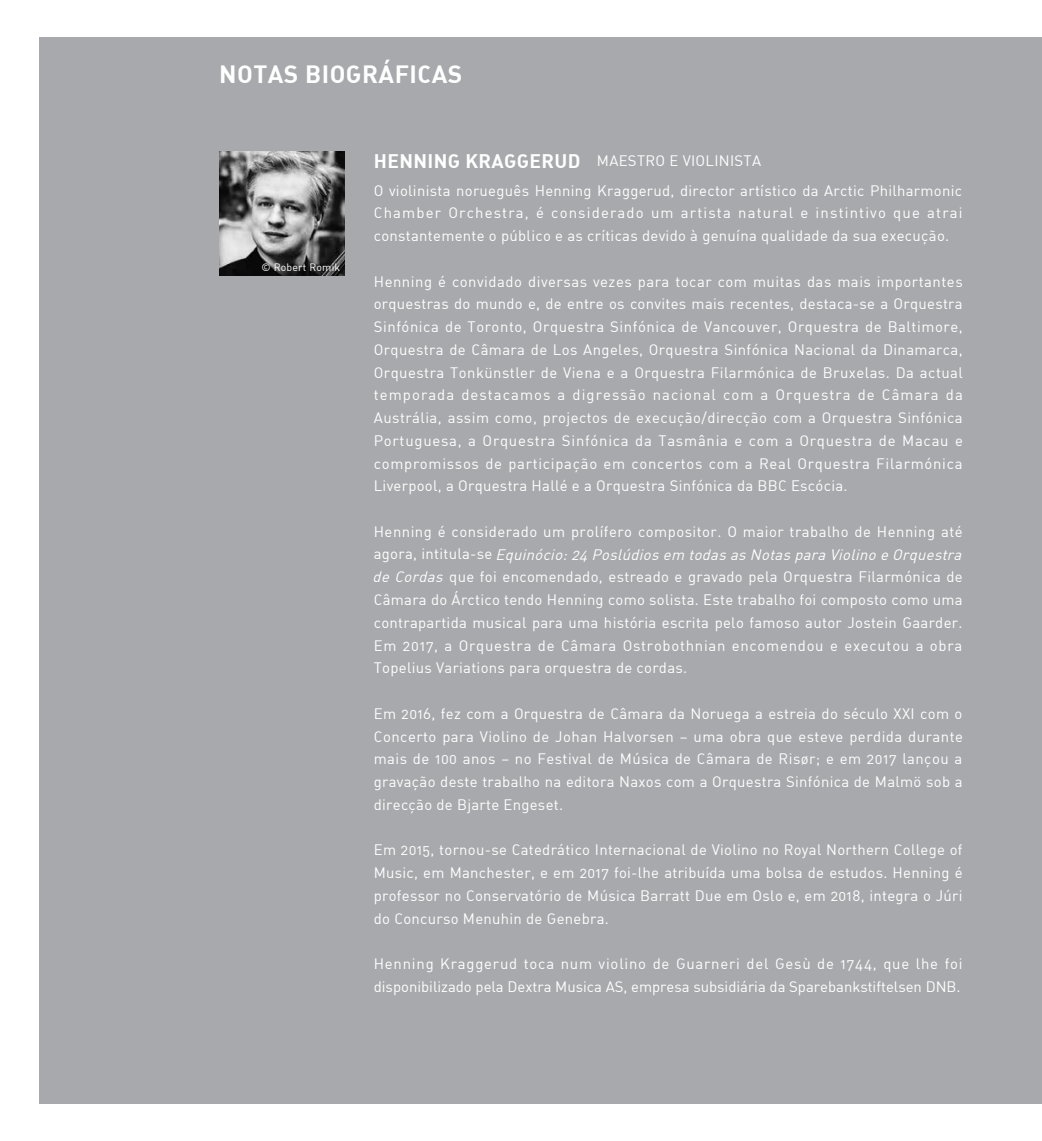
<style>
.page{position:relative;width:1042px;height:1141px;background:#fff}
.page>*{position:absolute;margin:0;border:0;box-sizing:border-box;transform-origin:0 0}
.t1{font:24.5px "DIN Bold Alternate";letter-spacing:.02em;color:#fff}
.t2{font:14.88px/22.8px "DIN Regular Alternate";letter-spacing:.02em;color:#fff}
.t3{font:14.88px/22.8px "DIN Regular Alternate";color:#fff}
.t4{font:10.5px "DIN Regular Alternate";letter-spacing:.02em;color:#fff}
.s1{font-family:"DIN Bold Alternate";font-size:19.25px}
.s2{font-style:italic}
</style>
<div class="page">
<div style="left:40px;top:37px;width:1002px;height:1067px;background:#a7a9ac"></div>
<img style="left:220px;top:151px;width:124px;height:125px">
<h1 class="t1" style="left:219px;top:58px;width:245px">NOTAS BIOGRÁFICAS</h1>
<p class="t4" style="left:261px;top:261px;width:80px">© Robert Romik</p>
<p class="t2" style="left:374px;top:146px;width:590px;line-height:29.4px"><span class="s1">HENNING KRAGGERUD</span> MAESTRO E VIOLINISTA<br>O violinista norueguês Henning Kraggerud, director artístico da Arctic Philharmonic</p>
<p class="t2" style="left:374px;top:201px;width:590px">Chamber Orchestra, é considerado um artista natural e instintivo que atrai constantemente o público e as críticas devido à genuína qualidade da sua execução.</p>
<p class="t2" style="left:374px;top:270px;width:591px;text-align:justify">Henning é convidado diversas vezes para tocar com muitas das mais importantes orquestras do mundo e, de entre os convites mais recentes, destaca-se a Orquestra Sinfónica de Toronto, Orquestra Sinfónica de Vancouver, Orquestra de Baltimore, Orquestra de Câmara de Los Angeles, Orquestra Sinfónica Nacional da Dinamarca, Orquestra Tonkünstler de Viena e a Orquestra Filarmónica de Bruxelas. Da actual temporada destacamos a digressão nacional com a Orquestra de Câmara da Austrália, assim como, projectos de execução/direcção com a Orquestra Sinfónica Portuguesa, a Orquestra Sinfónica da Tasmânia e com a Orquestra de Macau e compromissos de participação em concertos com a Real Orquestra Filarmónica Liverpool, a Orquestra Hallé e a Orquestra Sinfónica da BBC Escócia.</p>
<p class="t2" style="left:372px;top:520px;width:594px">Henning é considerado um prolífero compositor. O maior trabalho de Henning até a g o r a , i n t i t u l a - s e <span class="s2">Equinócio:24 Poslúdios em todas as Notas para Violino e Orquestra de Cordas</span> que foi encomendado, estreado e gravado pela Orquestra Filarmónica de Câmara do Árctico tendo Henning como solista. Este trabalho foi composto como uma contrapartida musical para uma história escrita pelo famoso autor Jostein Gaarder.<br>Em 2017, a Orquestra de Câmara Ostrobothnian encomendou e executou a obra Topelius Variations para orquestra de cordas.</p>
<p class="t2" style="left:374px;top:702px;width:591px;text-align:justify">Em 2016, fez com a Orquestra de Câmara da Noruega a estreia do século XXI com o Concerto para Violino de Johan Halvorsen – uma obra que esteve perdida durante mais de 100 anos – no Festival de Música de Câmara de Risør; e em 2017 lançou a gravação deste trabalho na editora Naxos com a Orquestra Sinfónica de Malmö sob a direcção de Bjarte Engeset.</p>
<p class="t2" style="left:374px;top:838px;width:590px;text-align:justify">Em 2015, tornou-se Catedrático Internacional de Violino no Royal Northern College of Music, em Manchester, e em 2017 foi-lhe atribuída uma bolsa de estudos. Henning é professor no Conservatório de Música Barratt Due em Oslo e, em 2018, integra o Júri do Concurso Menuhin de Genebra.</p>
<p class="t3" style="left:374px;top:952px;width:590px">Henning Kraggerud toca num violino de Guarneri del Gesù de 1744, que lhe foi disponibilizado pela Dextra Musica AS, empresa subsidiária da Sparebankstiftelsen DNB.</p>
</div>
